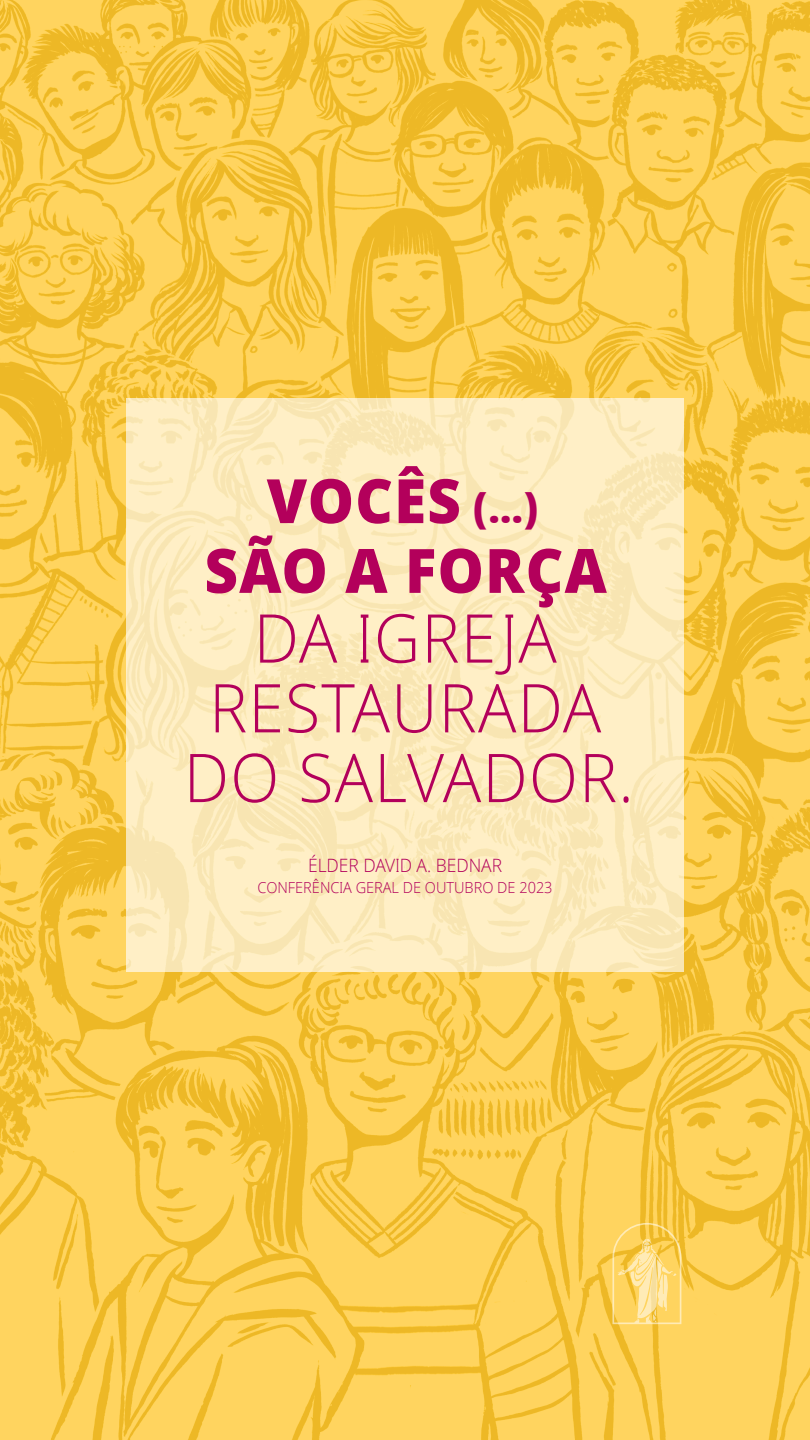
<style>
.page{position:relative;width:810px;height:1440px;background:#fff}
.page>*{position:absolute;margin:0;border:0;box-sizing:border-box;transform-origin:0 0}
.artcl4_p1_figure_image_aside_quote_first{font:300 67.35px/69.8px "Dots Solidlds Lat";letter-spacing:.02em;color:#b3005b;text-align:center;scale:.95 1}
.artcl4_p1_figure_image_aside_quote_first-2{font:800 61.2px/69.8px "Dots Solidlds Lat";letter-spacing:.02em;color:#b3005b;text-align:center;scale:.95 1}
.artcl4_p1_figure_image_aside_quote_citat{font:300 18.38px "Dots Solidlds Lat";color:#b3005b;scale:.95 1}
.artcl4_p1_figure_image_aside_quote_citat-2{font:300 15.3px "Dots Solidlds Lat";color:#b3005b;scale:.95 1}
.s1{font-size:42.08px}
</style>
<div class="page">
<img style="left:0;top:0;width:810px;height:1440px">
<div style="left:126px;top:398px;width:558px;height:574px;background:linear-gradient(to right,#fdecbf,#fdecbf)"></div>
<svg style="left:612px;top:1223px;width:69px;height:101px;background:#fbd66f"></svg>
<p class="artcl4_p1_figure_image_aside_quote_first-2" style="left:204px;top:467px;width:425px">VOCÊS <span class="s1">(…)<br></span>SÃO A FORÇA</p>
<p class="artcl4_p1_figure_image_aside_quote_first" style="left:184px;top:603px;width:475px">DA IGREJA<br>RESTAURADA<br>DO SALVADOR.</p>
<p class="artcl4_p1_figure_image_aside_quote_citat" style="left:308px;top:852px;width:206px">ÉLDER DAVID A. BEDNAR</p>
<p class="artcl4_p1_figure_image_aside_quote_citat-2" style="left:258px;top:876px;width:312px">CONFERÊNCIA GERAL DE OUTUBRO DE 2023</p>
</div>
